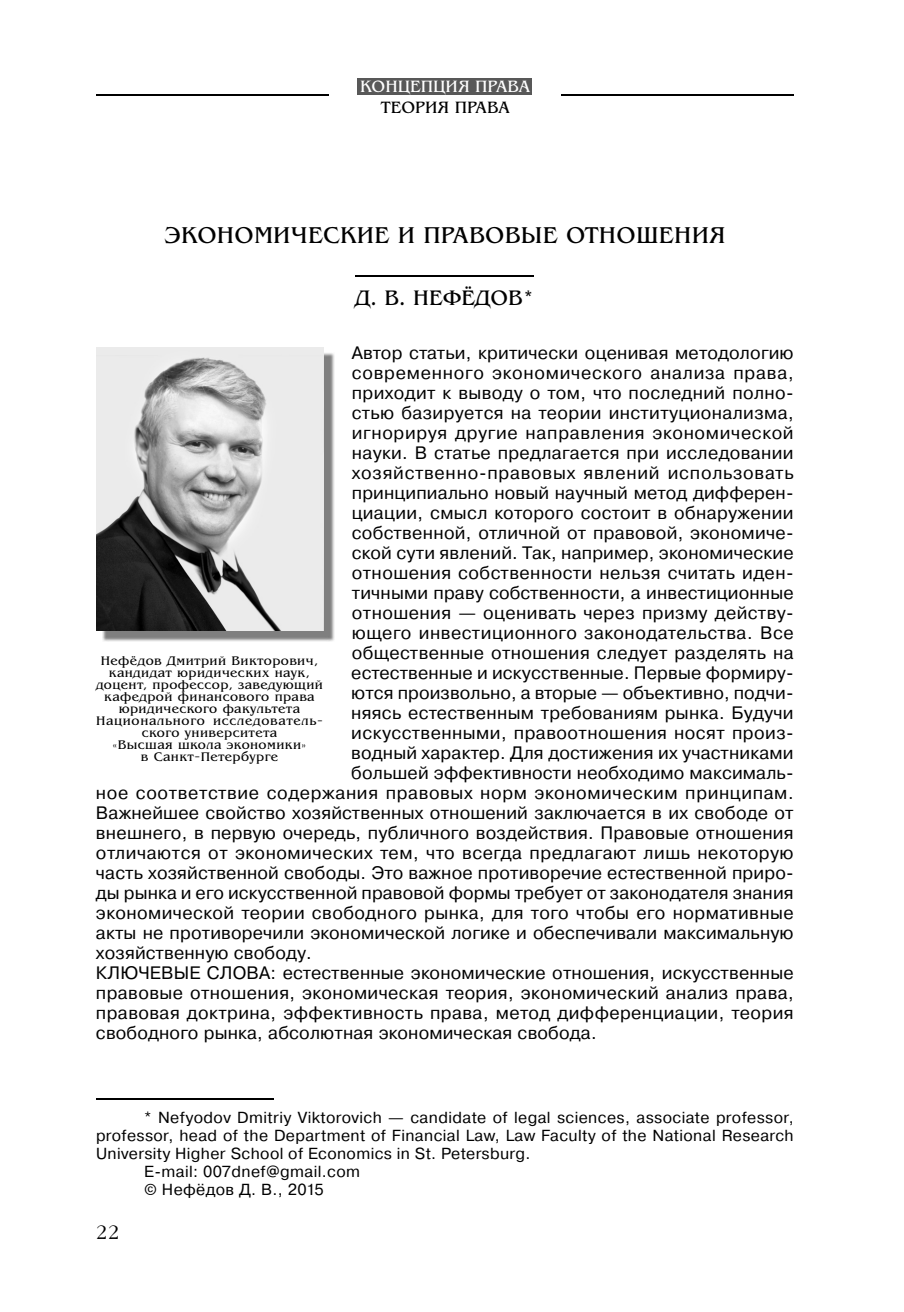
<style>
.page{position:relative;width:904px;height:1312px;background:#fff}
.page>*{position:absolute;margin:0;border:0;box-sizing:border-box;transform-origin:0 0}
.t1{font:24px "AG Bengaly";letter-spacing:.015em;color:#000}
.t2{font:22px "AG Bengaly";color:#000}
.t3{font:300 19px "Garamond C";color:#000}
.t4{font:18px "Pragmatica Pro";letter-spacing:.015em;color:#000}
.t5{font:18px "Pragmatica Pro";letter-spacing:.04em;color:#000}
.t6{font:18px "Pragmatica Pro";letter-spacing:.035em;color:#000}
.t7{font:18px "Pragmatica Pro";letter-spacing:.045em;color:#000}
.t8{font:17.2px "AG Bengaly";color:#fff}
.t9{font:17.2px "AG Bengaly";color:#000}
.t10{font:16px "Pragmatica Pro";letter-spacing:.025em;color:#000}
.t11{font:13px/12px "AG Bengaly";letter-spacing:.03em;color:#000;text-align:center}
</style>
<div class="page">
<div style="left:357px;top:79px;width:175px;height:8px;background:#585858"></div>
<div style="left:357px;top:84px;width:175px;height:11px;background:#585858"></div>
<hr style="left:96px;top:94px;width:233px;height:2px;background:#000">
<hr style="left:561px;top:94px;width:232px;height:2px;background:#000">
<hr style="left:355px;top:275px;width:179px;height:1px;background:#000">
<hr style="left:96px;top:1098px;width:177px;height:1px;background:#000">
<img style="left:103px;top:353px;width:231px;height:289px">
<img style="left:97px;top:347px;width:226px;height:284px">
<p class="t8" style="left:360px;top:76px;width:171px">КОНЦЕПЦИЯ ПРАВА</p>
<p class="t9" style="left:381px;top:97px;width:130px">ТЕОРИЯ ПРАВА</p>
<h1 class="t1" style="left:164px;top:221px;width:563px">ЭКОНОМИЧЕСКИЕ И ПРАВОВЫЕ ОТНОШЕНИЯ</h1>
<p class="t2" style="left:355px;top:284px;width:180px">Д. В. НЕФЁДОВ*</p>
<p class="t4" style="left:352px;top:346px;width:443px">Автор статьи, критически оценивая методологию</p>
<p class="t7" style="left:352px;top:366px;width:443px">современного экономического анализа права,</p>
<p class="t4" style="left:352px;top:386px;width:443px">приходит к выводу о том, что последний полно-</p>
<p class="t4" style="left:352px;top:406px;width:443px">стью базируется на теории институционализма,</p>
<p class="t5" style="left:352px;top:426px;width:443px">игнорируя другие направления экономической</p>
<p class="t4" style="left:352px;top:446px;width:443px">науки. В статье предлагается при исследовании</p>
<p class="t5" style="left:352px;top:466px;width:443px">хозяйственно-правовых явлений использовать</p>
<p class="t4" style="left:352px;top:486px;width:443px">принципиально новый научный метод дифферен-</p>
<p class="t4" style="left:352px;top:506px;width:443px">циации, смысл которого состоит в обнаружении</p>
<p class="t4" style="left:352px;top:526px;width:443px">собственной, отличной от правовой, экономиче-</p>
<p class="t4" style="left:352px;top:546px;width:443px">ской сути явлений. Так, например, экономические</p>
<p class="t4" style="left:352px;top:566px;width:443px">отношения собственности нельзя считать иден-</p>
<p class="t4" style="left:352px;top:586px;width:443px">тичными праву собственности, а инвестиционные</p>
<p class="t4" style="left:352px;top:606px;width:443px">отношения — оценивать через призму действу-</p>
<p class="t4" style="left:352px;top:626px;width:443px">ющего инвестиционного законодательства. Все</p>
<p class="t4" style="left:352px;top:646px;width:443px">общественные отношения следует разделять на</p>
<p class="t4" style="left:351px;top:666px;width:444px">естественные и искусственные. Первые формиру-</p>
<p class="t4" style="left:351px;top:686px;width:444px">ются произвольно, а вторые — объективно, подчи-</p>
<p class="t4" style="left:351px;top:706px;width:444px">няясь естественным требованиям рынка. Будучи</p>
<p class="t4" style="left:351px;top:726px;width:444px">искусственными, правоотношения носят произ-</p>
<p class="t4" style="left:351px;top:746px;width:444px">водный характер. Для достижения их участниками</p>
<p class="t4" style="left:351px;top:766px;width:444px">большей эффективности необходимо максималь-</p>
<p class="t6" style="left:96px;top:786px;width:699px">ное соответствие содержания правовых норм экономическим принципам.</p>
<p class="t4" style="left:96px;top:806px;width:699px">Важнейшее свойство хозяйственных отношений заключается в их свободе от</p>
<p class="t4" style="left:96px;top:826px;width:699px">внешнего, в первую очередь, публичного воздействия. Правовые отношения</p>
<p class="t4" style="left:96px;top:846px;width:699px">отличаются от экономических тем, что всегда предлагают лишь некоторую</p>
<p class="t4" style="left:96px;top:866px;width:699px">часть хозяйственной свободы. Это важное противоречие естественной приро-</p>
<p class="t4" style="left:96px;top:886px;width:699px">ды рынка и его искусственной правовой формы требует от законодателя знания</p>
<p class="t4" style="left:96px;top:906px;width:699px">экономической теории свободного рынка, для того чтобы его нормативные</p>
<p class="t4" style="left:96px;top:926px;width:699px">акты не противоречили экономической логике и обеспечивали максимальную</p>
<p class="t4" style="left:96px;top:946px;width:217px">хозяйственную свободу.</p>
<p class="t4" style="left:96px;top:966px;width:699px">КЛЮЧЕВЫЕ СЛОВА: естественные экономические отношения, искусственные</p>
<p class="t4" style="left:96px;top:986px;width:699px">правовые отношения, экономическая теория, экономический анализ права,</p>
<p class="t4" style="left:96px;top:1006px;width:699px">правовая доктрина, эффективность права, метод дифференциации, теория</p>
<p class="t4" style="left:96px;top:1026px;width:502px">свободного рынка, абсолютная экономическая свобода.</p>
<p class="t11" style="left:96px;top:654px;width:228px">Нефёдов Дмитрий Викторович, кандидат юридических наук, доцент, профессор, заведующий кафедрой финансового права юридического факультета<br>Национального исследователь&shy;ского университета<br>´Высшая школа экономикиª<br>в Санкт-Петербурге</p>
<p class="t10" style="left:144px;top:1112px;width:651px">* Nefyodov Dmitriy Viktorovich — candidate of legal sciences, associate professor,</p>
<p class="t10" style="left:96px;top:1130px;width:699px">professor, head of the Department of Financial Law, Law Faculty of the National Research</p>
<p class="t10" style="left:96px;top:1148px;width:436px">University Higher School of Economics in St. Petersburg.</p>
<p class="t10" style="left:144px;top:1166px;width:217px">E-mail: 007dnef@gmail.com</p>
<p class="t10" style="left:144px;top:1184px;width:181px">© Нефёдов Д. В., 2015</p>
<p class="t3" style="left:96px;top:1222px;width:25px">22</p>
</div>
